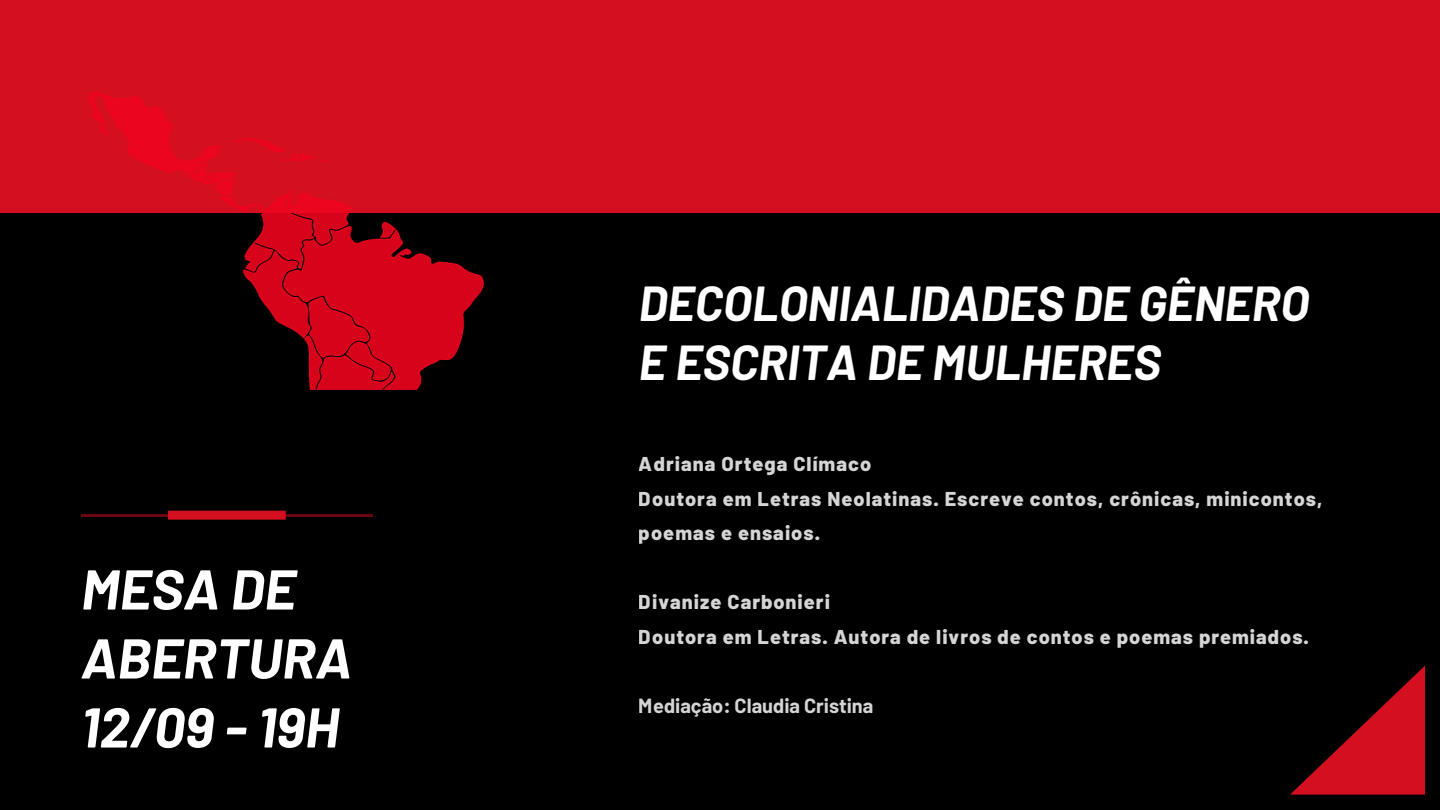
<style>
.page{position:relative;width:1440px;height:810px;background:#000}
.page>*{position:absolute;margin:0;border:0;box-sizing:border-box;transform-origin:0 0}
.t1{font:italic 700 56px/69px "Barlow";color:#fff}
.t2{font:italic 700 48px/59.2px "Barlow";color:#fff}
.t3{font:800 20px/34.5px "Barlow";letter-spacing:.05em;color:#fff}
.t4{font:700 20px "Barlow";color:#fff}
</style>
<div class="page">
<div style="left:0;top:0;width:1440px;height:212px;background:#d30f20"></div>
<hr style="left:81px;top:514px;width:292px;height:3px;background:#d30f20">
<div style="left:168px;top:511px;width:118px;height:9px;background:#d30f20"></div>
<svg style="left:1290px;top:666px;width:135px;height:129px"></svg>
<img style="left:80px;top:92px;width:412px;height:298px">
<h1 class="t1" style="left:81px;top:553px;width:272px">MESA DE<br>ABERTURA<br>12/09 - 19H</h1>
<h2 class="t2" style="left:639px;top:272px;width:672px">DECOLONIALIDADES DE GÊNERO<br>E ESCRITA DE MULHERES</h2>
<p class="t3" style="left:639px;top:446px;width:685px">Adriana Ortega Cl maco<br>Doutora em Letras Neolatinas. Escreve contos, cr nicas, minicontos, poemas e ensaios.</p>
<p class="t3" style="left:639px;top:584px;width:672px">Divanize Carbonieri<br>Doutora em Letras. Autora de livros de contos e poemas premiados.</p>
<p class="t4" style="left:639px;top:693px;width:236px">Mediação: Claudia Cristina</p>
</div>
